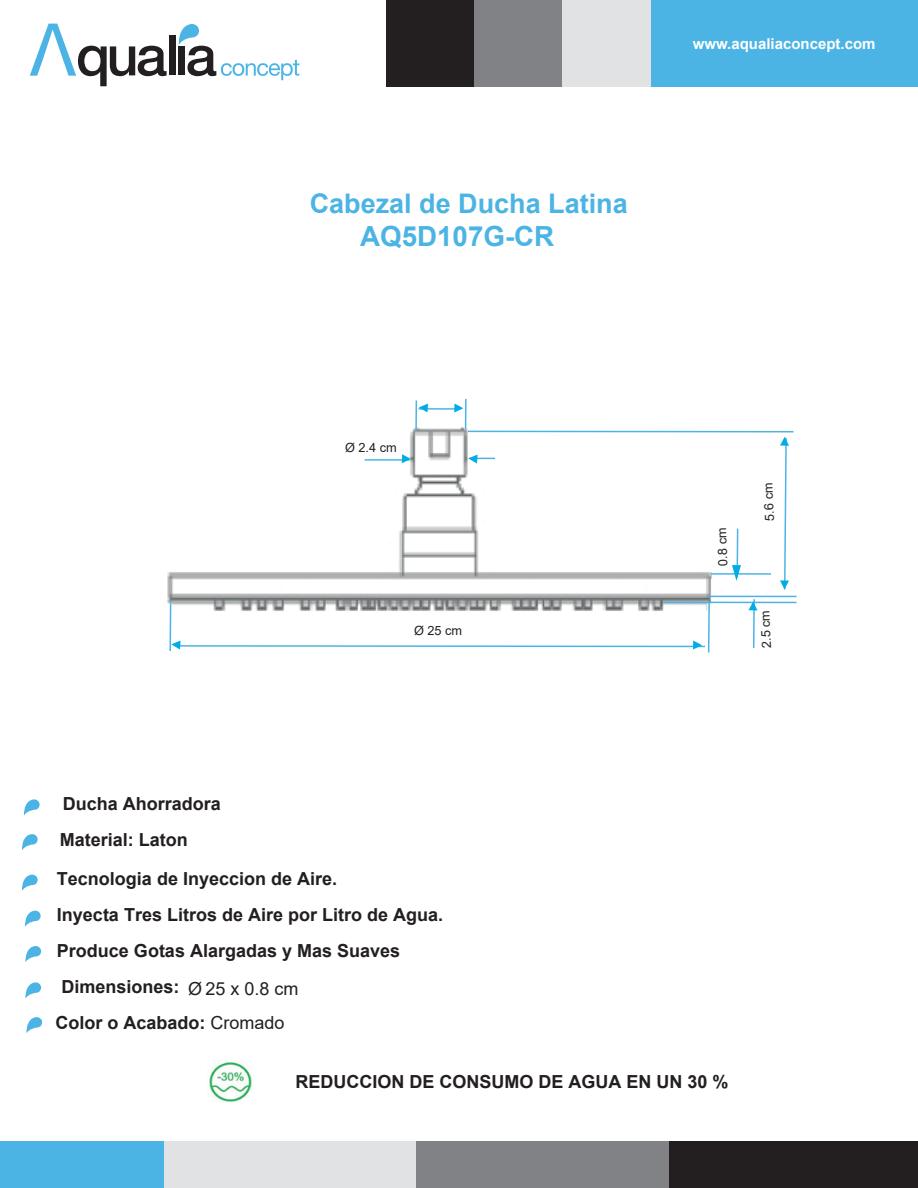
<style>
.page{position:relative;width:918px;height:1188px;background:#fff}
.page>*{position:absolute;margin:0;border:0;box-sizing:border-box;transform-origin:0 0}
.t1{font:700 27.75px "Arial";color:#4cb4e5}
.t2{font:700 27px "Arial";color:#4cb4e5}
.t3{font:700 18px/36px "Arial";color:#231f20}
.t4{font:700 15px "Arial";color:#fff}
.t5{font:12.75px "Arial";color:#231f20}
.s1{font-weight:400}
</style>
<div class="page">
<div style="left:650px;top:0;width:268px;height:86px;background:#4cb4e5"></div>
<div style="left:0;top:1142px;width:163px;height:46px;background:#4cb4e5"></div>
<div style="left:562px;top:0;width:88px;height:86px;background:#e1e2e4"></div>
<div style="left:164px;top:1142px;width:253px;height:46px;background:#e1e2e4"></div>
<div style="left:474px;top:0;width:88px;height:86px;background:#808285"></div>
<div style="left:417px;top:1142px;width:253px;height:46px;background:#808285"></div>
<div style="left:386px;top:0;width:88px;height:86px;background:#231f20"></div>
<div style="left:670px;top:1142px;width:248px;height:46px;background:#231f20"></div>
<div style="left:169px;top:35px;width:7px;height:40px;background:#231f20"></div>
<svg style="left:30px;top:24px;width:137px;height:62px"></svg>
<svg style="left:179px;top:24px;width:120px;height:56px"></svg>
<svg style="left:25px;top:946px;width:16px;height:16px"></svg>
<svg style="left:25px;top:982px;width:16px;height:17px"></svg>
<svg style="left:26px;top:1017px;width:16px;height:16px"></svg>
<svg style="left:25px;top:911px;width:16px;height:16px"></svg>
<svg style="left:22px;top:875px;width:16px;height:16px"></svg>
<svg style="left:22px;top:834px;width:16px;height:16px"></svg>
<svg style="left:24px;top:799px;width:16px;height:17px"></svg>
<img style="left:209px;top:1062px;width:43px;height:41px">
<img style="left:167px;top:424px;width:550px;height:180px">
<hr style="left:169px;top:602px;width:2px;height:49px;background:#4cb4e5">
<hr style="left:415px;top:400px;width:2px;height:29px;background:#4cb4e5">
<hr style="left:465px;top:399px;width:2px;height:30px;background:#4cb4e5">
<hr style="left:419px;top:408px;width:41px;height:2px;background:#4cb4e5">
<hr style="left:365px;top:459px;width:45px;height:2px;background:#4cb4e5">
<hr style="left:468px;top:431px;width:326px;height:1px;background:#4cb4e5">
<hr style="left:711px;top:573px;width:60px;height:2px;background:#4cb4e5">
<hr style="left:710px;top:596px;width:86px;height:1px;background:#4cb4e5">
<svg style="left:468px;top:455px;width:27px;height:9px"></svg>
<svg style="left:419px;top:404px;width:9px;height:8px"></svg>
<svg style="left:454px;top:404px;width:9px;height:8px"></svg>
<svg style="left:780px;top:436px;width:9px;height:154px"></svg>
<svg style="left:402px;top:454px;width:9px;height:9px"></svg>
<svg style="left:171px;top:601px;width:540px;height:52px"></svg>
<hr style="left:736px;top:529px;width:2px;height:48px;background:#4cb4e5">
<hr style="left:753px;top:599px;width:2px;height:49px;background:#4cb4e5">
<svg style="left:732px;top:565px;width:9px;height:16px"></svg>
<hr style="left:663px;top:602px;width:133px;height:1px;background:#4cb4e5">
<svg style="left:749px;top:601px;width:9px;height:9px"></svg>
<h2 class="t2" style="left:310px;top:184px;width:320px">Cabezal de Ducha Latina</h2>
<h1 class="t1" style="left:360px;top:217px;width:196px">AQ5D107G-CR</h1>
<p class="t4" style="left:693px;top:33px;width:184px">www.aqualiaconcept.com</p>
<p class="t3" style="left:63px;top:786px;width:160px">Ducha Ahorradora</p>
<p class="t3" style="left:60px;top:822px;width:130px">Material: Laton</p>
<p class="t5" style="left:345px;top:438px;width:53px">Ø 2.4 cm</p>
<p class="t5" style="left:414px;top:621px;width:50px">Ø 25 cm</p>
<p class="t3" style="left:57px;top:861px;width:388px">Tecnologia de Inyeccion de Aire.<br>Inyecta Tres Litros de Aire por Litro de Agua.<br>Produce Gotas Alargadas y Mas Suaves</p>
<p class="t3" style="left:55px;top:969px;width:245px;text-indent:6px">Dimensiones: <span class="s1">Ø 25 x 0.8 cm<br></span>Color o Acabado: <span class="s1">Cromado</span></p>
<p class="t5" style="left:714px;top:566px;width:40px;rotate:-92deg">0.8 cm</p>
<p class="t5" style="left:761px;top:521px;width:40px;rotate:-92deg">5.6 cm</p>
<p class="t5" style="left:758px;top:649px;width:40px;rotate:-92deg">2.5 cm</p>
<p class="t3" style="left:295px;top:1063px;width:435px">REDUCCION DE CONSUMO DE AGUA EN UN 30 %</p>
</div>
